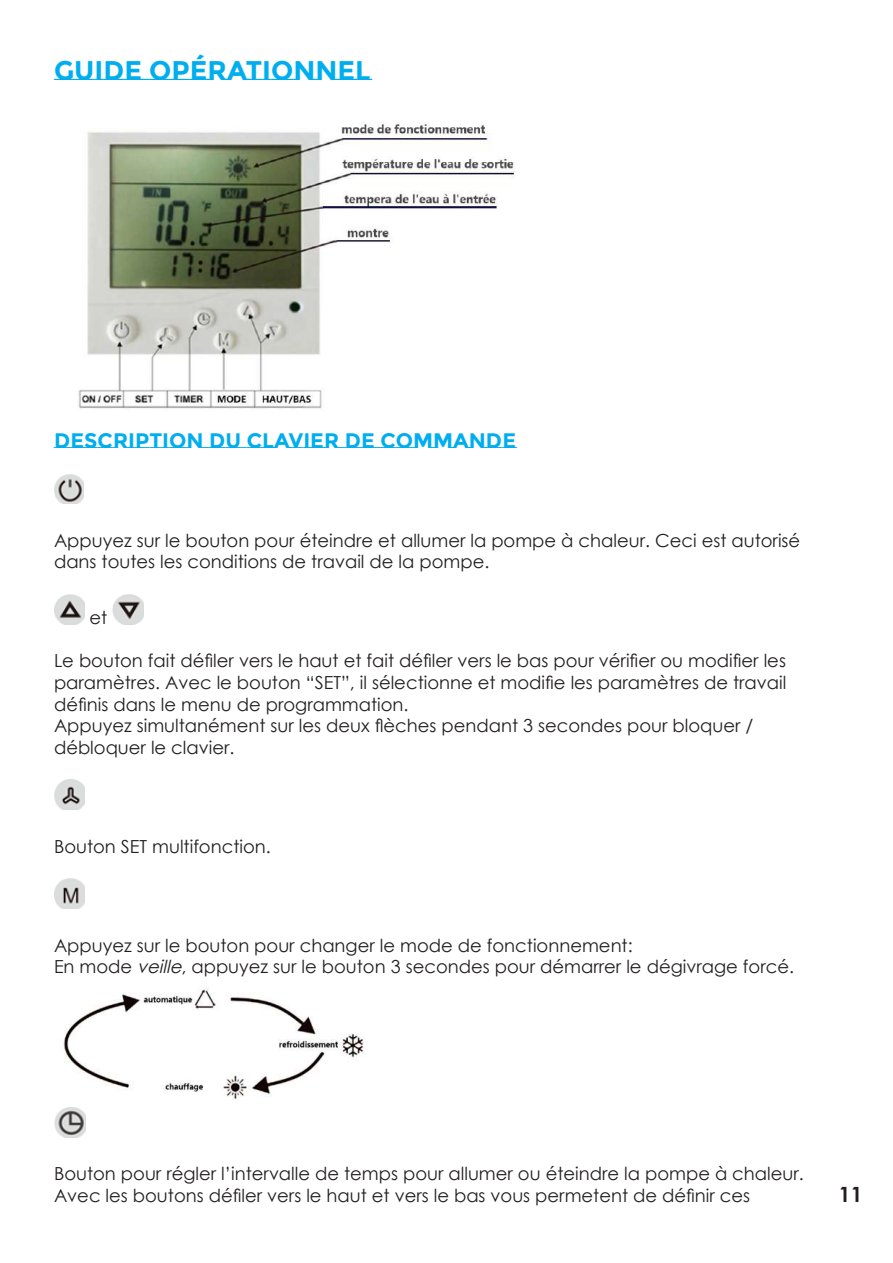
<style>
.page{position:relative;width:893px;height:1263px;background:#fff}
.page>*{position:absolute;margin:0;border:0;box-sizing:border-box;transform-origin:0 0}
.t1{font:700 27px "Montserrat Subrayada";color:#00aeef}
.t2{font:700 21px "Montserrat Subrayada";color:#00aeef}
.t3{font:700 21px "Century Gothic";color:#231f20}
.t4{font:18px/21.6px "Century Gothic";color:#231f20}
.s1{font-style:italic}
</style>
<div class="page">
<img style="left:78px;top:122px;width:437px;height:287px">
<img style="left:55px;top:474px;width:29px;height:29px">
<img style="left:55px;top:594px;width:30px;height:30px">
<img style="left:113px;top:594px;width:31px;height:30px">
<img style="left:55px;top:779px;width:30px;height:30px">
<img style="left:55px;top:878px;width:30px;height:31px">
<img style="left:55px;top:1107px;width:31px;height:30px">
<img style="left:63px;top:988px;width:302px;height:112px">
<h1 class="t1" style="left:54px;top:55px;width:318px">GUIDE OPÉRATIONNEL</h1>
<p class="t2" style="left:54px;top:428px;width:464px">DESCRIPTION DU CLAVIER DE COMMANDE</p>
<p class="t4" style="left:54px;top:529px;width:748px">Appuyez sur le bouton pour éteindre et allumer la pompe à chaleur. Ceci est autorisé dans toutes les conditions de travail de la pompe.</p>
<p class="t4" style="left:90px;top:607px;width:19px">et</p>
<p class="t4" style="left:54px;top:650px;width:734px">Le bouton fait défiler vers le haut et fait défiler vers le bas pour vérifier ou modifier les paramètres. Avec le bouton “SET”, il sélectionne et modifie les paramètres de travail définis dans le menu de programmation.<br>Appuyez simultanément sur les deux flèches pendant 3 secondes pour bloquer / débloquer le clavier.</p>
<p class="t4" style="left:54px;top:835px;width:218px">Bouton SET multifonction.</p>
<p class="t4" style="left:54px;top:934px;width:742px">Appuyez sur le bouton pour changer le mode de fonctionnement:<br>En mode <span class="s1">veille</span>, appuyez sur le bouton 3 secondes pour démarrer le dégivrage forcé.</p>
<p class="t4" style="left:54px;top:1163px;width:751px">Bouton pour régler l’intervalle de temps pour allumer ou éteindre la pompe à chaleur.<br>Avec les boutons défiler vers le haut et vers le bas vous permetent de définir ces</p>
<p class="t3" style="left:839px;top:1178px;width:25px">11</p>
</div>
